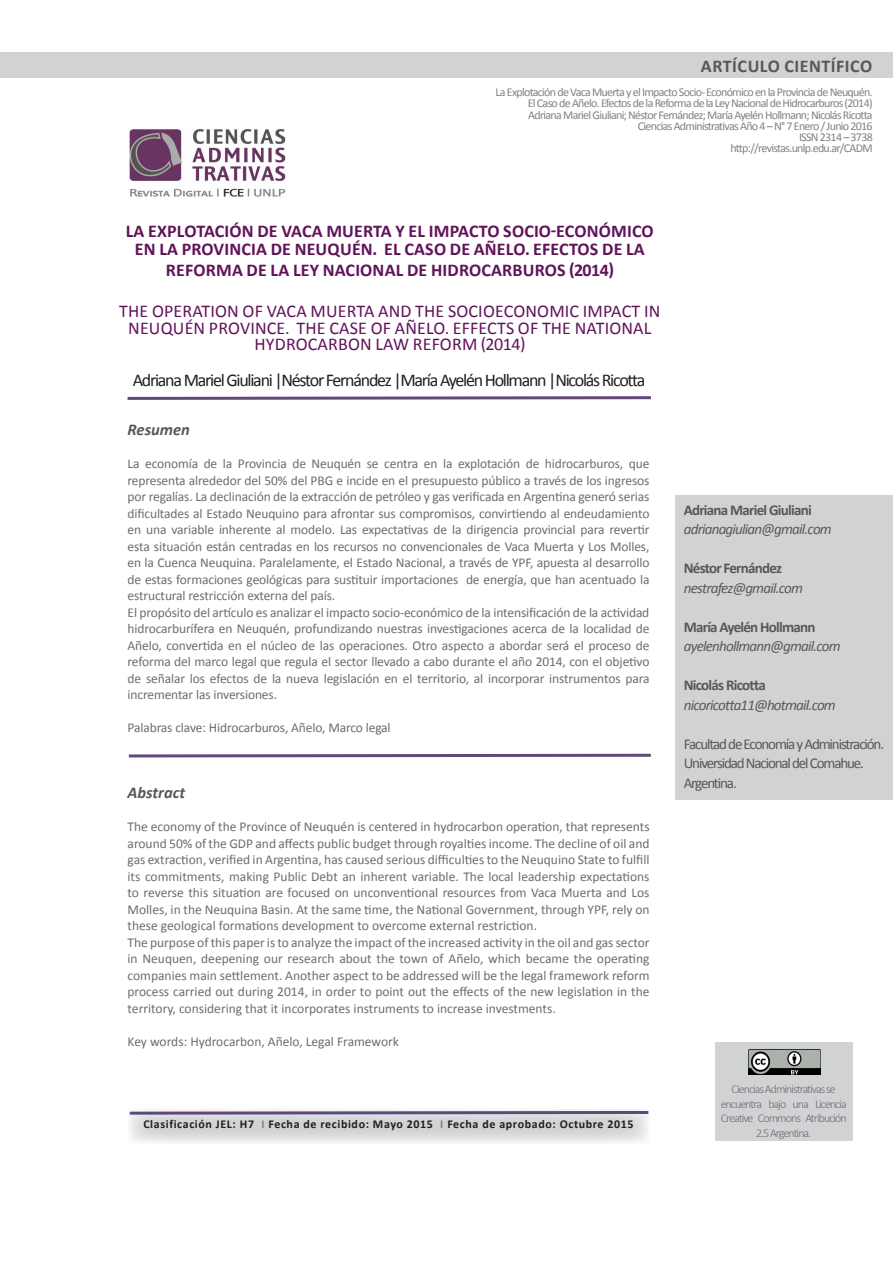
<style>
.page{position:relative;width:893px;height:1263px;background:#fff}
.page>*{position:absolute;margin:0;border:0;box-sizing:border-box;transform-origin:0 0}
.t1{font:700 18px/18px "Calibri";letter-spacing:.01em;color:#61135a;text-align:center}
.t2{font:18px/16.5px "Calibri";letter-spacing:.01em;color:#61135a;text-align:center}
.t3{font:18px "Calibri";letter-spacing:-.07em;color:#231f20}
.t4{font:700 18px "Calibri";letter-spacing:.03em;color:#57585a}
.t5{font:italic 700 16.5px "Calibri";color:#57585a}
.t6{font:italic 15px "Calibri";letter-spacing:-.05em;color:#57585a}
.t7{font:15px/19.5px "Calibri";letter-spacing:-.075em;color:#57585a}
.t8{font:700 15px "Calibri";letter-spacing:-.05em;color:#57585a}
.t9{font:13.5px/16.5px "Calibri";letter-spacing:-.01em;color:#6c6d70;text-align:justify}
.t10{font:12px "Calibri";letter-spacing:-.06em;color:#808285}
.t11{font:300 12px/14.4px "Calibri";letter-spacing:-.08em;color:#6c6d70;text-align:center}
.t12{font:700 12px "Calibri";letter-spacing:.05em;color:#231f20}
.s1{color:#808285}
</style>
<div class="page">
<div style="left:716px;top:1042px;width:137px;height:99px;background:#d1d2d4"></div>
<div style="left:676px;top:495px;width:217px;height:305px;background:#d1d2d4"></div>
<img style="left:129px;top:129px;width:157px;height:68px">
<svg style="left:128px;top:753px;width:523px;height:5px"></svg>
<svg style="left:130px;top:1116px;width:518px;height:26px;background:#d9dadb"></svg>
<svg style="left:127px;top:396px;width:524px;height:4px;background:#86769a"></svg>
<div style="left:0;top:52px;width:893px;height:25px;background:#d1d2d4"></div>
<img style="left:748px;top:1049px;width:73px;height:26px">
<svg style="left:129px;top:1110px;width:520px;height:6px"></svg>
<p class="t4" style="left:701px;top:55px;width:173px">ARTÍCULO CIENTÍFICO</p>
<p class="t10" style="left:496px;top:85px;width:379px">La Explotación de Vaca Muerta y el Impacto Socio- Económico en la Provincia de Neuquén.</p>
<p class="t10" style="left:528px;top:96px;width:346px">El Caso de Añelo. Efectos de la Reforma de la Ley Nacional de Hidrocarburos (2014)</p>
<p class="t10" style="left:528px;top:107px;width:346px">Adriana Mariel Giuliani; Néstor Fernández; María Ayelén Hollmann; Nicolás Ricotta</p>
<p class="t10" style="left:638px;top:118px;width:236px">Ciencias Administrativas Año 4 – N° 7 Enero / Junio 2016</p>
<p class="t10" style="left:799px;top:130px;width:75px">ISSN 2314 – 3738</p>
<p class="t10" style="left:730px;top:141px;width:144px">http://revistas.unlp.edu.ar/CADM</p>
<p class="t1" style="left:126px;top:222px;width:529px">LA EXPLOTACIÓN DE VACA MUERTA Y EL IMPACTO SOCIO-ECONÓMICO<br>EN LA PROVINCIA DE NEUQUÉN. EL CASO DE AÑELO. EFECTOS DE LA</p>
<p class="t1" style="left:166px;top:261px;width:449px">REFORMA DE LA LEY NACIONAL DE HIDROCARBUROS (2014)</p>
<p class="t2" style="left:119px;top:303px;width:543px">THE OPERATION OF VACA MUERTA AND THE SOCIOECONOMIC IMPACT IN<br>NEUQUÉN PROVINCE. THE CASE OF AÑELO. EFFECTS OF THE NATIONAL<br>HYDROCARBON LAW REFORM (2014)</p>
<p class="t3" style="left:133px;top:368px;width:514px">Adriana Mariel Giuliani |Néstor Fernández |María Ayelén Hollmann |Nicolás Ricotta</p>
<p class="t5" style="left:128px;top:419px;width:64px">Resumen</p>
<p class="t9" style="left:128px;top:455px;width:523px">La economía de la Provincia de Neuquén se centra en la explotación de hidrocarburos, que representa alrededor del 50% del PBG e incide en el presupuesto público a través de los ingresos por regalías. La declinación de la extracción de petróleo y gas verificada en Argentina generó serias dificultades al Estado Neuquino para afrontar sus compromisos, convirtiendo al endeudamiento en una variable inherente al modelo. Las expectativas de la dirigencia provincial para revertir esta situación están centradas en los recursos no convencionales de Vaca Muerta y Los Molles, en la Cuenca Neuquina. Paralelamente, el Estado Nacional, a través de YPF, apuesta al desarrollo de estas formaciones geológicas para sustituir importaciones de energía, que han acentuado la estructural restricción externa del país.</p>
<p class="t9" style="left:128px;top:604px;width:523px">El propósito del artículo es analizar el impacto socio-económico de la intensificación de la actividad hidrocarburífera en Neuquén, profundizando nuestras investigaciones acerca de la localidad de Añelo, convertida en el núcleo de las operaciones. Otro aspecto a abordar será el proceso de reforma del marco legal que regula el sector llevado a cabo durante el año 2014, con el objetivo de señalar los efectos de la nueva legislación en el territorio, al incorporar instrumentos para incrementar las inversiones.</p>
<p class="t9" style="left:128px;top:719px;width:265px">Palabras clave: Hidrocarburos, Añelo, Marco legal</p>
<p class="t5" style="left:128px;top:782px;width:59px">Abstract</p>
<p class="t9" style="left:128px;top:818px;width:523px">The economy of the Province of Neuquén is centered in hydrocarbon operation, that represents around 50% of the GDP and affects public budget through royalties income. The decline of oil and gas extraction, verified in Argentina, has caused serious difficulties to the Neuquino State to fulfill its commitments, making Public Debt an inherent variable. The local leadership expectations to reverse this situation are focused on unconventional resources from Vaca Muerta and Los Molles, in the Neuquina Basin. At the same time, the National Government, through YPF, rely on these geological formations development to overcome external restriction.</p>
<p class="t9" style="left:128px;top:934px;width:524px">The purpose of this paper is to analyze the impact of the increased activity in the oil and gas sector in Neuquen, deepening our research about the town of Añelo, which became the operating companies main settlement. Another aspect to be addressed will be the legal framework reform process carried out during 2014, in order to point out the effects of the new legislation in the territory, considering that it incorporates instruments to increase investments.</p>
<p class="t9" style="left:128px;top:1033px;width:273px">Key words: Hydrocarbon, Añelo, Legal Framework</p>
<p class="t12" style="left:143px;top:1117px;width:492px">Clasificación JEL: H7 <span class="s1">I</span> Fecha de recibido: Mayo 2015 <span class="s1">I</span> Fecha de aprobado: Octubre 2015</p>
<p class="t8" style="left:684px;top:500px;width:129px">Adriana Mariel Giuliani</p>
<p class="t6" style="left:684px;top:519px;width:150px">adrianagiulian@gmail.com</p>
<p class="t8" style="left:684px;top:559px;width:100px">Néstor Fernández</p>
<p class="t6" style="left:684px;top:578px;width:121px">nestrafez@gmail.com</p>
<p class="t8" style="left:684px;top:617px;width:133px">María Ayelén Hollmann</p>
<p class="t6" style="left:684px;top:636px;width:158px">ayelenhollmann@gmail.com</p>
<p class="t8" style="left:684px;top:676px;width:84px">Nicolás Ricotta</p>
<p class="t6" style="left:684px;top:695px;width:154px">nicoricotta11@hotmail.com</p>
<p class="t7" style="left:684px;top:734px;width:202px">Facultad de Economía y Administración.<br>Universidad Nacional del Comahue.<br>Argentina.</p>
<p class="t11" style="left:732px;top:1082px;width:106px">Ciencias Administrativas se</p>
<p class="t11" style="left:721px;top:1096px;width:128px">encuentra bajo una Licencia<br>Creative Commons Atribución<br>2.5 Argentina.</p>
</div>
